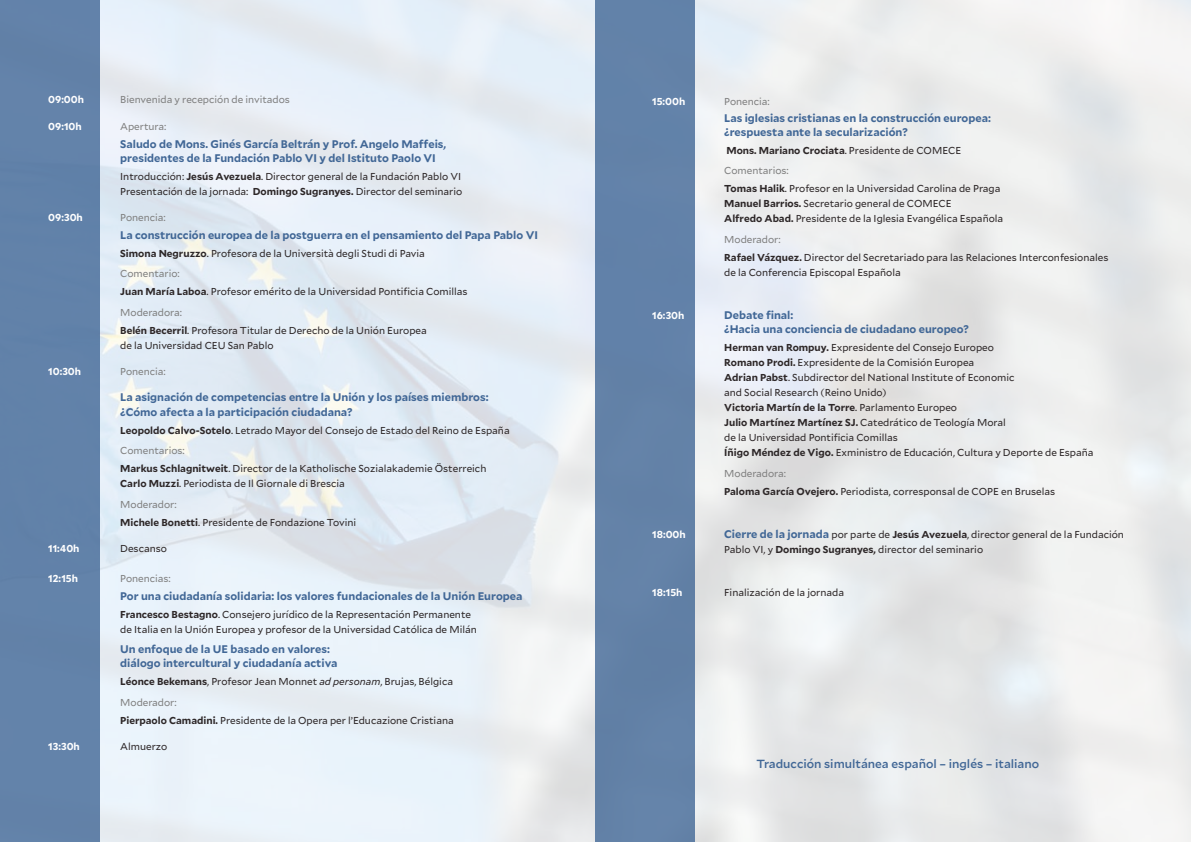
<style>
.page{position:relative;width:1191px;height:842px;background:#fff}
.page>*{position:absolute;margin:0;border:0;box-sizing:border-box;transform-origin:0 0}
.t1{font:500 12px "Mallory";color:#416796}
.t2{font:700 11px/14.2px "Mallory";color:#416796}
.t3{font:10px/15px "Mallory";color:#2d2728}
.t4{font:10px "Mallory";color:#808080}
.t5{font:700 10px "Mallory";color:#fff}
.t6{font:700 10px/20.7px "Mallory";color:#2d2728}
.s1{font-weight:700}
.s2{color:#808080}
.s3{font-style:italic}
.s4{font-weight:400}
.s5{font-weight:400;color:#808080}
.s6{font-weight:700;font-size:11px;color:#416796}
</style>
<div class="page">
<div style="left:0;top:0;width:100px;height:842px;background:#6282a9"></div>
<div style="left:595px;top:0;width:100px;height:842px;background:#6282a8"></div>
<p class="t5" style="left:48px;top:92px;width:37px">09:00h</p>
<p class="t4" style="left:120px;top:93px;width:171px">Bienvenida y recepción de invitados</p>
<p class="t5" style="left:48px;top:119px;width:35px">09:10h</p>
<p class="t4" style="left:120px;top:119px;width:48px">Apertura:</p>
<p class="t2" style="left:120px;top:136px;width:327px">Saludo de Mons. Ginés García Beltrán y Prof. Angelo Maffeis, presidentes de la Fundación Pablo VI y del Istituto Paolo VI</p>
<p class="t3" style="left:120px;top:168px;width:343px">Introducción: <span class="s1">Jesús Avezuela</span>. Director general de la Fundación Pablo VI<br>Presentación de la jornada: <span class="s1">Domingo Sugranyes.</span> Director del seminario</p>
<p class="t5" style="left:48px;top:210px;width:36px">09:30h</p>
<p class="t4" style="left:120px;top:210px;width:47px">Ponencia:</p>
<p class="t2" style="left:120px;top:227px;width:419px">La construcción europea de la postguerra en el pensamiento del Papa Pablo VI</p>
<p class="t3" style="left:120px;top:242px;width:306px;line-height:20.7px"><span class="s1">Simona Negruzzo</span>. Profesora de la Università degli Studi di Pavia<br><span class="s2">Comentario:</span></p>
<p class="t3" style="left:120px;top:281px;width:349px;line-height:20.7px"><span class="s1">Juan María Laboa</span>. Profesor emérito de la Universidad Pontificia Comillas<br><span class="s2">Moderadora:</span></p>
<p class="t3" style="left:120px;top:322px;width:308px"><span class="s1">Belén Becerril</span>. Profesora Titular de Derecho de la Unión Europea de la Universidad CEU San Pablo</p>
<p class="t5" style="left:48px;top:364px;width:34px">10:30h</p>
<p class="t4" style="left:120px;top:364px;width:47px">Ponencia:</p>
<p class="t2" style="left:120px;top:390px;width:370px">La asignación de competencias entre la Unión y los países miembros: ¿Cómo afecta a la participación ciudadana?</p>
<p class="t3" style="left:120px;top:419px;width:391px;line-height:20.7px"><span class="s1">Leopoldo Calvo-Sotelo</span>. Letrado Mayor del Consejo de Estado del Reino de España<br><span class="s2">Comentarios:</span></p>
<p class="t3" style="left:120px;top:460px;width:368px"><span class="s1">Markus Schlagnitweit</span>. Director de la Katholische Sozialakademie Österreich<br><span class="s1">Carlo Muzzi</span>. Periodista de Il Giornale di Brescia</p>
<p class="t3" style="left:120px;top:495px;width:237px;line-height:17.8px"><span class="s2">Moderador:<br></span><span class="s1">Michele Bonetti</span>. Presidente de Fondazione Tovini</p>
<p class="t5" style="left:48px;top:541px;width:33px">11:40h</p>
<p class="t3" style="left:120px;top:540px;width:48px">Descanso</p>
<p class="t5" style="left:48px;top:571px;width:31px">12:15h</p>
<p class="t4" style="left:120px;top:571px;width:52px">Ponencias:</p>
<p class="t2" style="left:120px;top:588px;width:404px">Por una ciudadanía solidaria: los valores fundacionales de la Unión Europea</p>
<p class="t3" style="left:120px;top:606px;width:358px"><span class="s1">Francesco Bestagno</span>. Consejero jurídico de la Representación Permanente de Italia en la Unión Europea y profesor de la Universidad Católica de Milán</p>
<p class="t2" style="left:120px;top:641px;width:219px">Un enfoque de la UE basado en valores: diálogo intercultural y ciudadanía activa</p>
<p class="t3" style="left:120px;top:671px;width:334px;line-height:20.7px"><span class="s1">Léonce Bekemans</span>, Profesor Jean Monnet <span class="s3">ad personam</span>, Brujas, Bélgica<br><span class="s2">Moderador:</span></p>
<p class="t3" style="left:120px;top:712px;width:335px"><span class="s1">Pierpaolo Camadini.</span> Presidente de la Opera per l’Educazione Cristiana</p>
<p class="t5" style="left:48px;top:739px;width:33px">13:30h</p>
<p class="t3" style="left:120px;top:739px;width:48px">Almuerzo</p>
<p class="t5" style="left:652px;top:93px;width:35px">15:00h</p>
<p class="t4" style="left:724px;top:94px;width:47px">Ponencia:</p>
<p class="t2" style="left:724px;top:110px;width:268px">Las iglesias cristianas en la construcción europea: ¿respuesta ante la secularización?</p>
<p class="t6" style="left:724px;top:139px;width:238px">Mons. Mariano Crociata<span class="s4">. Presidente de COMECE<br></span><span class="s5">Comentarios:</span></p>
<p class="t3" style="left:724px;top:181px;width:280px"><span class="s1">Tomas Halik</span>. Profesor en la Universidad Carolina de Praga<br><span class="s1">Manuel Barrios.</span> Secretario general de COMECE<br><span class="s1">Alfredo Abad.</span> Presidente de la Iglesia Evangélica Española</p>
<p class="t3" style="left:724px;top:230px;width:386px;line-height:17.8px"><span class="s2">Moderador:<br></span><span class="s1">Rafael Vázquez.</span> Director del Secretariado para las Relaciones Interconfesionales</p>
<p class="t3" style="left:724px;top:264px;width:178px">de la Conferencia Episcopal Española</p>
<p class="t5" style="left:652px;top:308px;width:34px">16:30h</p>
<p class="t2" style="left:724px;top:307px;width:246px">Debate final:<br>¿Hacia una conciencia de ciudadano europeo?</p>
<p class="t3" style="left:724px;top:340px;width:371px"><span class="s1">Herman van Rompuy.</span> Expresidente del Consejo Europeo<br><span class="s1">Romano Prodi.</span> Expresidente de la Comisión Europea<br><span class="s1">Adrian Pabst</span>. Subdirector del National Institute of Economic<br>and Social Research (Reino Unido)<br><span class="s1">Victoria Martín de la Torre</span>. Parlamento Europeo<br><span class="s1">Julio Martínez Martínez SJ.</span> Catedrático de Teología Moral<br>de la Universidad Pontificia Comillas<br><span class="s1">Íñigo Méndez de Vigo.</span> Exministro de Educación, Cultura y Deporte de España</p>
<p class="t3" style="left:724px;top:464px;width:332px;line-height:17.8px"><span class="s2">Moderadora:<br></span><span class="s1">Paloma García Ovejero.</span> Periodista, corresponsal de COPE en Bruselas</p>
<p class="t5" style="left:652px;top:527px;width:35px">18:00h</p>
<p class="t3" style="left:724px;top:526px;width:401px"><span class="s6">Cierre de la jornada</span> por parte de <span class="s1">Jesús Avezuela</span>, director general de la Fundación<br>Pablo VI, y <span class="s1">Domingo Sugranyes,</span> director del seminario</p>
<p class="t5" style="left:652px;top:585px;width:32px">18:15h</p>
<p class="t3" style="left:724px;top:585px;width:121px">Finalización de la jornada</p>
<p class="t1" style="left:756px;top:755px;width:284px">Traducción simultánea español – inglés – italiano</p>
</div>
